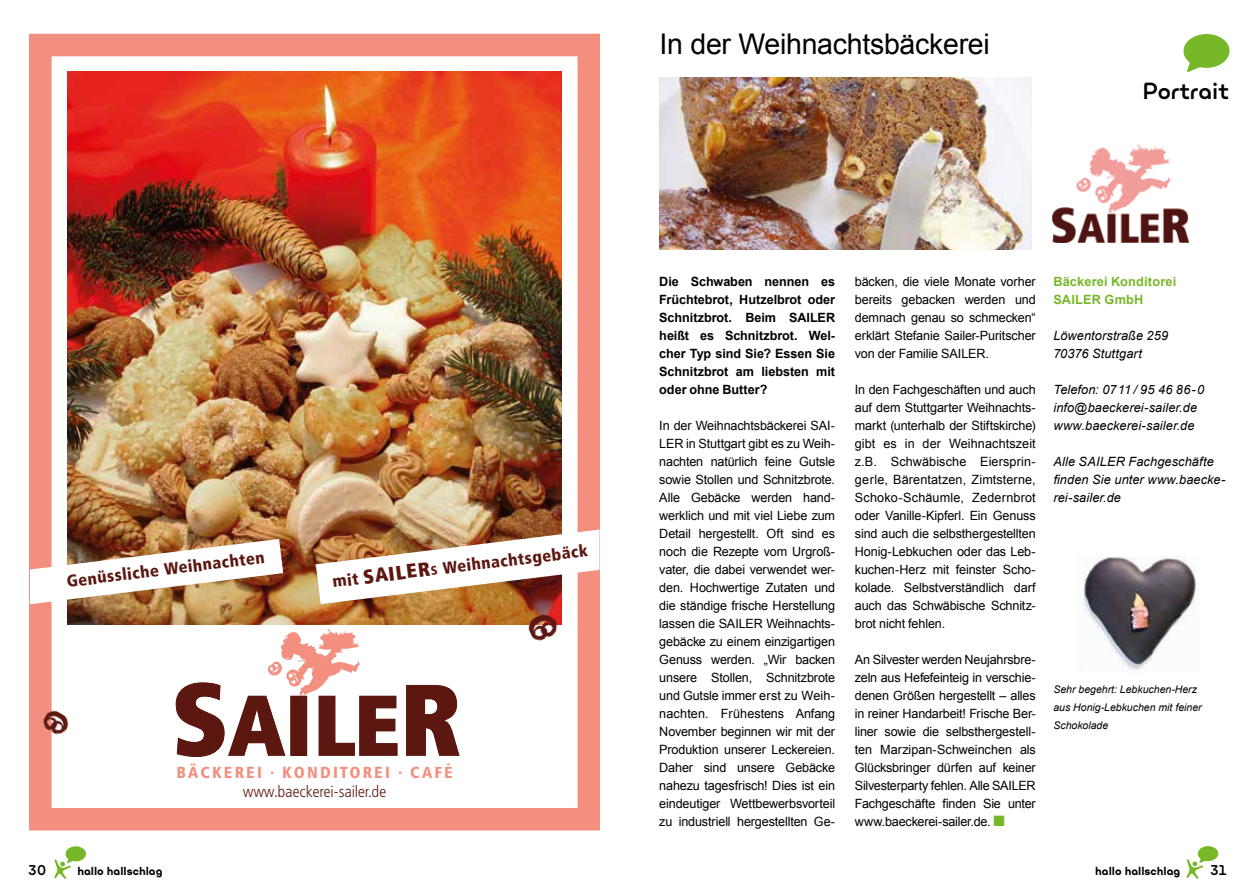
<style>
.page{position:relative;width:1259px;height:893px;background:#fff}
.page>*{position:absolute;margin:0;border:0;box-sizing:border-box;transform-origin:0 0}
.t1{font:28.5px "Arial";letter-spacing:-.01em;color:#000}
.t2{font:700 21px "Ulm Grotesk";color:#000}
.t3{font:900 16.5px "Frutiger Condensed BQ";color:#5c1810}
.t4{font:900 15.75px "Frutiger Condensed BQ";letter-spacing:.17em;color:#f28f7f}
.t5{font:300 15.75px "Frutiger Condensed BQ";letter-spacing:.025em;color:#5c1810}
.t6{font:12.75px/18px "Arial";letter-spacing:-.015em;color:#000;text-align:justify}
.t7{font:italic 12.75px/18px "Arial";letter-spacing:.01em;color:#000}
.t8{font:700 12.75px/18px "Arial";letter-spacing:-.005em;color:#000;text-align:justify}
.t9{font:700 12.75px/18px "Arial";letter-spacing:.015em;color:#76b828}
.t10{font:700 12.75px "Ulm Grotesk";color:#000}
.t11{font:italic 10.5px/18px "Arial";color:#000}
.t12{font:800 10.5px "Ulm Grotesk";color:#000}
.s1{font-weight:800;font-size:19.5px}
.s2{font-weight:700}
.s3{color:#76b828}
</style>
<div class="page">
<svg style="left:54px;top:846px;width:32px;height:33px"></svg>
<svg style="left:1186px;top:846px;width:32px;height:33px"></svg>
<svg style="left:1183px;top:34px;width:46px;height:38px"></svg>
<img style="left:659px;top:78px;width:372px;height:171px">
<img style="left:1053px;top:145px;width:135px;height:97px">
<img style="left:1083px;top:556px;width:113px;height:114px">
<svg style="left:30px;top:34px;width:569px;height:796px"></svg>
<img style="left:68px;top:72px;width:493px;height:552px">
<svg style="left:176px;top:682px;width:284px;height:75px"></svg>
<img style="left:316px;top:529px;width:283px;height:75px">
<img style="left:525px;top:611px;width:35px;height:32px">
<img style="left:40px;top:707px;width:32px;height:30px">
<img style="left:266px;top:629px;width:94px;height:67px">
<img style="left:30px;top:539px;width:253px;height:65px">
<h1 class="t1" style="left:659px;top:25px;width:332px">In der Weihnachtsbäckerei</h1>
<h2 class="t2" style="left:1142px;top:78px;width:88px">Portrait</h2>
<p class="t3" style="left:66px;top:571px;width:200px;rotate:-7deg">Genüssliche Weihnachten</p>
<p class="t3" style="left:332px;top:571px;width:258px;rotate:-7deg">mit <span class="s1">SAILER</span><span class="s2">s</span> Weihnachtsgebäck</p>
<p class="t4" style="left:177px;top:763px;width:277px">BÄCKEREI . KONDITOREI . CAFÉ</p>
<p class="t5" style="left:243px;top:782px;width:144px">www.baeckerei-sailer.de</p>
<p class="t8" style="left:659px;top:273px;width:177px">Die Schwaben nennen es Früchtebrot, Hutzelbrot oder Schnitzbrot. Beim SAILER heißt es Schnitzbrot. Wel&shy;cher Typ sind Sie? Essen Sie Schnitzbrot am liebsten mit oder ohne Butter?</p>
<p class="t6" style="left:659px;top:417px;width:177px">In der Weihnachtsbäckerei SAI-LER in Stuttgart gibt es zu Weih&shy;nachten natürlich feine Gutsle sowie Stollen und Schnitzbrote.<br>Alle Gebäcke werden hand&shy;werklich und mit viel Liebe zum Detail hergestellt. Oft sind es noch die Rezepte vom Urgroß&shy;vater, die dabei verwendet wer&shy;den. Hochwertige Zutaten und die ständige frische Herstellung lassen die SAILER Weihnachts&shy;gebäcke zu einem einzigartigen Genuss werden. „Wir backen unsere Stollen, Schnitzbrote und Gutsle immer erst zu Weih&shy;nachten. Frühestens Anfang November beginnen wir mit der Produktion unserer Leckereien.<br>Daher sind unsere Gebäcke nahezu tagesfrisch! Dies ist ein eindeutiger Wettbewerbsvorteil zu industriell hergestellten Ge-</p>
<p class="t6" style="left:855px;top:273px;width:182px">bäcken, die viele Monate vorher bereits gebacken werden und demnach genau so schmecken“ erklärt Stefanie Sailer-Puritscher von der Familie SAILER.</p>
<p class="t6" style="left:855px;top:381px;width:182px">In den Fachgeschäften und auch auf dem Stuttgarter Weihnachts&shy;markt (unterhalb der Stiftskirche) gibt es in der Weihnachtszeit z.B. Schwäbische Eiersprin&shy;gerle, Bärentatzen, Zimtsterne, Schoko-Schäumle, Zedernbrot oder Vanille-Kipferl. Ein Genuss sind auch die selbsthergestellten Honig-Lebkuchen oder das Leb&shy;kuchen-Herz mit feinster Scho&shy;kolade. Selbstverständlich darf auch das Schwäbische Schnitz&shy;brot nicht fehlen.</p>
<p class="t6" style="left:855px;top:651px;width:182px">An Silvester werden Neujahrsbre&shy;zeln aus Hefefeinteig in verschie&shy;denen Größen hergestellt – alles in reiner Handarbeit! Frische Ber&shy;liner sowie die selbsthergestell&shy;ten Marzipan-Schweinchen als Glücksbringer dürfen auf keiner Silvesterparty fehlen. Alle SAILER Fachgeschäfte finden Sie unter www.baeckerei-sailer.de. <span class="s3">■</span></p>
<p class="t9" style="left:1053px;top:273px;width:124px">Bäckerei Konditorei<br>SAILER GmbH</p>
<p class="t7" style="left:1053px;top:327px;width:116px">Löwentorstraße 259<br>70376 Stuttgart</p>
<p class="t7" style="left:1053px;top:381px;width:152px">Telefon: 0711 / 95 46 86-0 info@baeckerei-sailer.de www.baeckerei-sailer.de</p>
<p class="t7" style="left:1053px;top:453px;width:173px">Alle SAILER Fachgeschäfte finden Sie unter www.baecke&shy;rei-sailer.de</p>
<p class="t11" style="left:1053px;top:680px;width:150px">Sehr begehrt: Lebkuchen-Herz aus Honig-Lebkuchen mit feiner<br>Schokolade</p>
<p class="t10" style="left:28px;top:862px;width:20px">30</p>
<p class="t12" style="left:77px;top:864px;width:87px">hallo hallschlag</p>
<p class="t12" style="left:1095px;top:864px;width:87px">hallo hallschlag</p>
<p class="t10" style="left:1210px;top:862px;width:18px">31</p>
</div>
